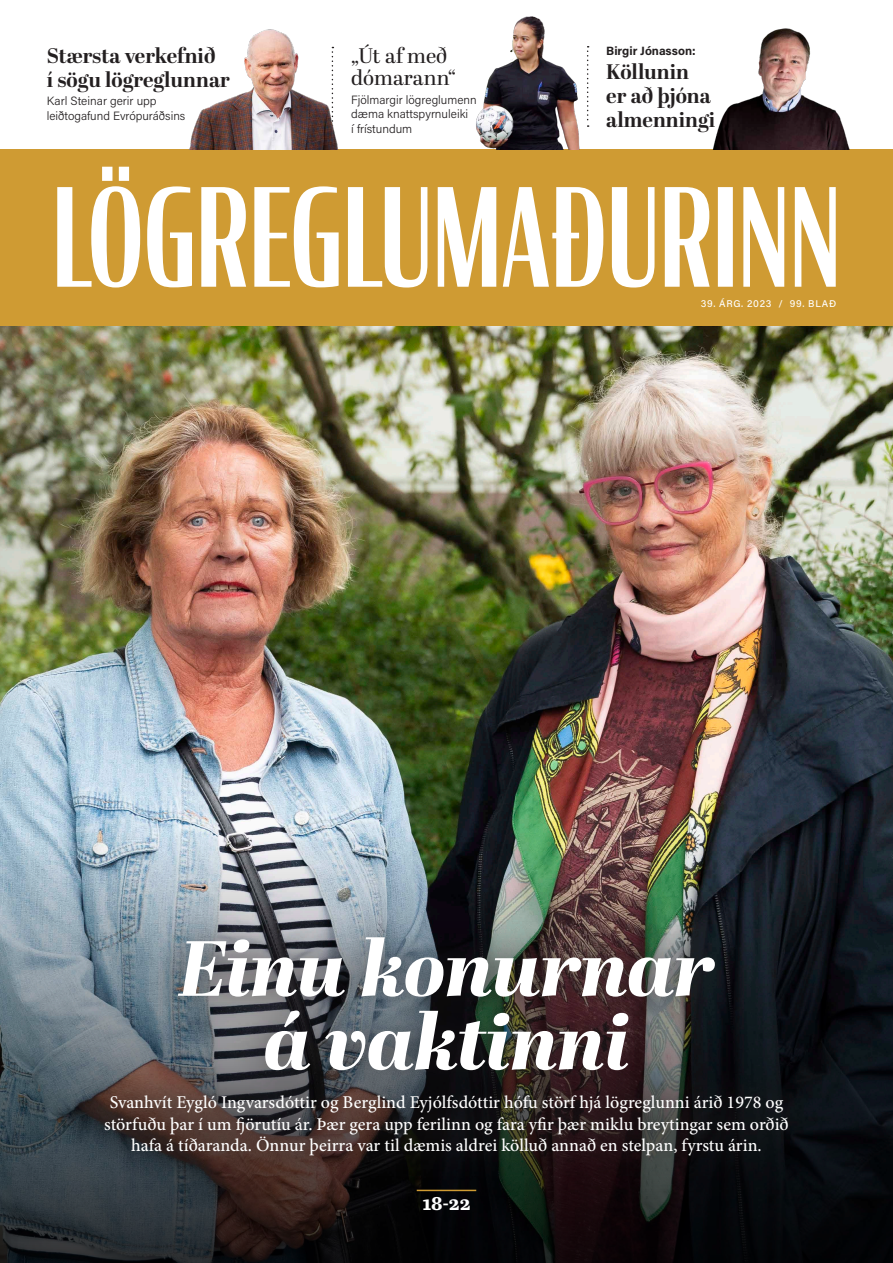
<style>
.page{position:relative;width:893px;height:1263px;background:#fff}
.page>*{position:absolute;margin:0;border:0;box-sizing:border-box;transform-origin:0 0}
.t1{font:italic 800 78px "Abril Display";letter-spacing:-.01em;color:#fff}
.t2{font:700 21px/24px "Abril Display";color:#231f20}
.t3{font:21px/22.5px "Abril Display";color:#231f20}
.t4{font:700 19.5px "Abril Text";color:#fff}
.t5{font:500 18px/21.6px "Minion Pro";color:#fff;text-align:center}
.myndatexti{font:300 12px/14.4px "Acumin Pro";color:#231f20}
.myndatexti-2{font:700 12px "Acumin Pro";color:#231f20}
.t6{font:500 9.75px "Acumin Pro";letter-spacing:.07em;color:#fff}
</style>
<div class="page">
<img style="left:0;top:325px;width:893px;height:508px">
<img style="left:0;top:833px;width:893px;height:430px">
<div style="left:0;top:149px;width:893px;height:176px;background:#cf9b33"></div>
<svg style="left:57px;top:167px;width:779px;height:121px"></svg>
<div style="left:70px;top:901px;width:754px;height:289px;background:#231f20;opacity:.6"></div>
<hr style="left:417px;top:1190px;width:59px;height:1px;background:#cf9b33">
<img style="left:189px;top:29px;width:149px;height:120px">
<img style="left:713px;top:28px;width:137px;height:121px">
<img style="left:476px;top:16px;width:114px;height:133px">
<p class="t2" style="left:47px;top:44px;width:185px">Stærsta verkefnið<br>í sögu lögreglunnar</p>
<p class="myndatexti" style="left:47px;top:93px;width:140px">Karl Steinar gerir upp leiðtogafund Evrópuráðsins</p>
<p class="t3" style="left:351px;top:45px;width:106px">„Út af með dómarann“</p>
<p class="myndatexti" style="left:351px;top:92px;width:127px">Fjölmargir lögreglumenn dæma knattspyrnuleiki<br>í frístundum</p>
<p class="myndatexti-2" style="left:606px;top:42px;width:91px">Birgir Jónasson:</p>
<p class="t2" style="left:606px;top:61px;width:111px">Köllunin<br>er að þjóna almenningi</p>
<p class="t6" style="left:701px;top:297px;width:137px">39. ÁRG. 2023 / 99. BLAÐ</p>
<p class="t1" style="left:179px;top:913px;width:537px">Einu konurnar</p>
<p class="t1" style="left:263px;top:987px;width:368px">á vaktinni</p>
<p class="t5" style="left:104px;top:1091px;width:686px">Svanhvít Eygló Ingvarsdóttir og Berglind Eyjólfsdóttir hófu störf hjá lögreglunni árið 1978 og störfuðu þar í um fjörutíu ár. Þær gera upp ferilinn og fara yfir þær miklu breytingar sem orðið hafa á tíðaranda. Önnur þeirra var til dæmis aldrei kölluð annað en stelpan, fyrstu árin.</p>
<p class="t4" style="left:422px;top:1189px;width:50px">18-22</p>
</div>
